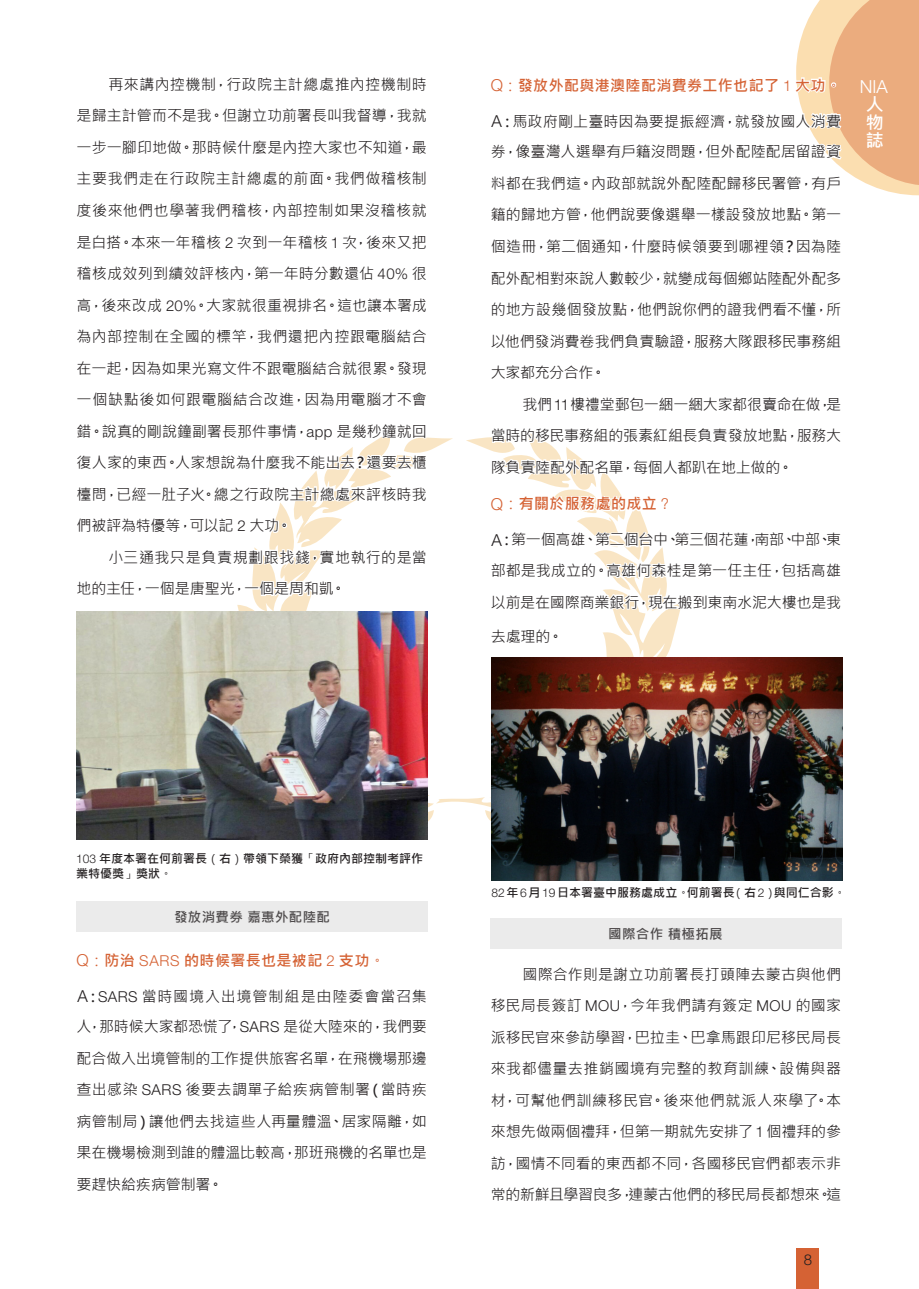
<style>
.page{position:relative;width:919px;height:1289px;background:#fff}
.page>*{position:absolute;margin:0;border:0;box-sizing:border-box;transform-origin:0 0}
.t1{font:300 18px "Helvetica Neue LT Pro";color:#fff}
.t2{font:700 18px/18px "Microsoft Jheng Hei";color:#fff;text-align:justify}
.t3{font:15px/31.5px "Microsoft Jheng Hei";letter-spacing:-.005em;color:#231f20;text-align:justify}
.t4{font:700 15px "Microsoft Jheng Hei";letter-spacing:.025em;color:#d56234}
.t5{font:15px "Microsoft Jheng Hei";letter-spacing:.035em;color:#231f20}
.t6{font:300 15px "Helvetica Neue LT Pro";color:#231f20}
.t7{font:700 13.5px "Microsoft Jheng Hei";letter-spacing:.025em;color:#231f20}
.t8{font:700 12px/15px "Microsoft Jheng Hei";color:#231f20}
.s1{font-weight:700}
.s2{font-family:"Helvetica Neue LT Pro";font-weight:300;font-size:16.5px}
.s3{font-weight:400}
.s4{font-family:"Helvetica Neue LT Pro";font-weight:300}
</style>
<div class="page">
<div style="left:796px;top:1248px;width:23px;height:40px;background:#d56234"></div>
<svg style="left:237px;top:437px;width:443px;height:390px"></svg>
<svg style="left:237px;top:437px;width:190px;height:4px"></svg>
<svg style="left:237px;top:448px;width:191px;height:24px"></svg>
<svg style="left:237px;top:482px;width:191px;height:21px"></svg>
<svg style="left:237px;top:512px;width:52px;height:23px"></svg>
<svg style="left:237px;top:547px;width:190px;height:19px"></svg>
<svg style="left:237px;top:577px;width:5px;height:21px"></svg>
<div style="left:244px;top:586px;width:15px;height:3px;border:2px solid #fff"></div>
<svg style="left:258px;top:577px;width:85px;height:21px"></svg>
<svg style="left:796px;top:0;width:122px;height:195px"></svg>
<svg style="left:490px;top:433px;width:190px;height:12px"></svg>
<svg style="left:490px;top:454px;width:190px;height:23px"></svg>
<svg style="left:489px;top:493px;width:181px;height:20px"></svg>
<svg style="left:488px;top:530px;width:39px;height:18px"></svg>
<svg style="left:539px;top:529px;width:141px;height:20px"></svg>
<svg style="left:489px;top:558px;width:191px;height:22px"></svg>
<svg style="left:489px;top:589px;width:192px;height:22px"></svg>
<svg style="left:487px;top:627px;width:73px;height:19px"></svg>
<img style="left:76px;top:611px;width:351px;height:228px">
<img style="left:491px;top:657px;width:351px;height:223px">
<div style="left:77px;top:900px;width:350px;height:31px;background:#e6e6e6"></div>
<div style="left:490px;top:918px;width:351px;height:31px;background:#e6e6e6"></div>
<p class="t5" style="left:108px;top:75px;width:320px">再來講內控機制<span class="s1">，</span>行政院主計總處推內控機制時</p>
<p class="t1" style="left:859px;top:75px;width:30px">NIA</p>
<p class="t2" style="left:865px;top:95px;width:19px">人物誌</p>
<p class="t4" style="left:490px;top:76px;width:352px"><span class="s2">Q</span><span class="s3">：</span>發放外配與港澳陸配消費券工作也記了 <span class="s4">1</span> 大功<span class="s3">。</span></p>
<p class="t3" style="left:490px;top:105px;width:352px"><span class="s2">A</span><span class="s1">：</span>馬政府剛上臺時因為要提振經濟<span class="s1">，</span>就發放國人消費券<span class="s1">，</span>像臺灣人選舉有戶籍沒問題<span class="s1">，</span>但外配陸配居留證資料都在我們這<span class="s1">。</span>內政部就說外配陸配歸移民署管<span class="s1">，</span>有戶籍的歸地方管<span class="s1">，</span>他們說要像選舉一樣設發放地點<span class="s1">。</span>第一個造冊<span class="s1">，</span>第二個通知<span class="s1">，</span>什麼時候領要到哪裡領<span class="s1">？</span>因為陸配外配相對來說人數較少<span class="s1">，</span>就變成每個鄉站陸配外配多的地方設幾個發放點<span class="s1">，</span>他們說你們的證我們看不懂<span class="s1">，</span>所以他們發消費卷我們負責驗證<span class="s1">，</span>服務大隊跟移民事務組大家都充分合作<span class="s1">。</span></p>
<p class="t3" style="left:490px;top:388px;width:352px;text-indent:32px">我們<span class="s4">11</span>樓禮堂郵包一綑一綑大家都很賣命在做<span class="s1">，</span>是當時的移民事務組的張素紅組長負責發放地點<span class="s1">，</span>服務大隊負責陸配外配名單<span class="s1">，</span>每個人都趴在地上做的<span class="s1">。</span></p>
<p class="t4" style="left:490px;top:494px;width:180px"><span class="s2">Q</span><span class="s3">：</span>有關於服務處的成立 <span class="s4">?</span></p>
<p class="t3" style="left:490px;top:524px;width:352px"><span class="s2">A</span><span class="s1">：</span>第一個高雄<span class="s1">、</span>第二個台中<span class="s1">、</span>第三個花蓮<span class="s1">，</span>南部<span class="s1">、</span>中部<span class="s1">、</span>東部都是我成立的<span class="s1">。</span>高雄何森桂是第一任主任<span class="s1">，</span>包括高雄以前是在國際商業銀行<span class="s1">，</span>現在搬到東南水泥大樓也是我</p>
<p class="t3" style="left:490px;top:621px;width:74px">去處理的<span class="s1">。</span></p>
<p class="t3" style="left:77px;top:100px;width:352px">是歸主計管而不是我<span class="s1">。</span>但謝立功前署長叫我督導<span class="s1">，</span>我就一步一腳印地做<span class="s1">。</span>那時候什麼是內控大家也不知道<span class="s1">，</span>最主要我們走在行政院主計總處的前面<span class="s1">。</span>我們做稽核制度後來他們也學著我們稽核<span class="s1">，</span>內部控制如果沒稽核就是白搭<span class="s1">。</span>本來一年稽核 <span class="s4">2</span> 次到一年稽核 <span class="s4">1</span> 次<span class="s1">，</span>後來又把稽核成效列到績效評核內<span class="s1">，</span>第一年時分數還佔 <span class="s4">40%</span> 很高<span class="s1">，</span>後來改成 <span class="s4">20%</span><span class="s1">。</span>大家就很重視排名<span class="s1">。</span>這也讓本署成為內部控制在全國的標竿<span class="s1">，</span>我們還把內控跟電腦結合在一起<span class="s1">，</span>因為如果光寫文件不跟電腦結合就很累<span class="s1">。</span>發現一個缺點後如何跟電腦結合改進<span class="s1">，</span>因為用電腦才不會錯<span class="s1">。</span>說真的剛說鐘副署長那件事情<span class="s1">，</span><span class="s4">app</span> 是幾秒鐘就回復人家的東西<span class="s1">。</span>人家想說為什麼我不能出去<span class="s1">？</span>還要去櫃檯問<span class="s1">，</span>已經一肚子火<span class="s1">。</span>總之行政院主計總處來評核時我們被評為特優等<span class="s1">，</span>可以記 <span class="s4">2</span> 大功<span class="s1">。</span></p>
<p class="t3" style="left:77px;top:541px;width:352px;text-indent:32px">小三通我只是負責規劃跟找錢<span class="s1">，</span>實地執行的是當地的主任<span class="s1">，</span>一個是唐聖光<span class="s1">，</span>一個是周和凱<span class="s1">。</span></p>
<p class="t8" style="left:76px;top:850px;width:349px"><span class="s4">103</span> 年度本署在何前署長<span class="s3">（</span>右<span class="s3">）</span>帶領下榮獲<span class="s3">「</span>政府內部控制考評作業特優獎<span class="s3">」</span>獎狀<span class="s3">。</span></p>
<p class="t7" style="left:174px;top:908px;width:157px">發放消費券嘉惠外配陸配</p>
<p class="t4" style="left:77px;top:950px;width:309px"><span class="s2">Q</span><span class="s3">：</span>防治 <span class="s4">SARS</span> 的時候署長也是被記 <span class="s4">2</span> 支功<span class="s3">。</span></p>
<p class="t3" style="left:77px;top:980px;width:352px"><span class="s2">A</span><span class="s1">：</span><span class="s4">SARS</span> 當時國境入出境管制組是由陸委會當召集人<span class="s1">，</span>那時候大家都恐慌了<span class="s1">，</span><span class="s4">SARS</span> 是從大陸來的<span class="s1">，</span>我們要配合做入出境管制的工作提供旅客名單<span class="s1">，</span>在飛機場那邊查出感染 <span class="s4">SARS</span> 後要去調單子給疾病管制署<span class="s1">（</span>當時疾病管制局<span class="s1">）</span>讓他們去找這些人再量體溫<span class="s1">、</span>居家隔離<span class="s1">，</span>如果在機場檢測到誰的體溫比較高<span class="s1">，</span>那班飛機的名單也是要趕快給疾病管制署<span class="s1">。</span></p>
<p class="t8" style="left:491px;top:885px;width:356px"><span class="s4">82</span>年<span class="s4">6</span>月<span class="s4">19</span>日本署臺中服務處成立<span class="s3">。</span>何前署長<span class="s3">（</span>右<span class="s4">2</span><span class="s3">）</span>與同仁合影<span class="s3">。</span></p>
<p class="t7" style="left:608px;top:925px;width:116px">國際合作積極拓展</p>
<p class="t3" style="left:490px;top:958px;width:352px;text-indent:32px">國際合作則是謝立功前署長打頭陣去蒙古與他們移民局長簽訂 <span class="s4">MOU</span><span class="s1">，</span>今年我們請有簽定 <span class="s4">MOU</span> 的國家派移民官來參訪學習<span class="s1">，</span>巴拉圭<span class="s1">、</span>巴拿馬跟印尼移民局長來我都儘量去推銷國境有完整的教育訓練<span class="s1">、</span>設備與器材<span class="s1">，</span>可幫他們訓練移民官<span class="s1">。</span>後來他們就派人來學了<span class="s1">。</span>本來想先做兩個禮拜<span class="s1">，</span>但第一期就先安排了<span class="s4">1</span> 個禮拜的參訪<span class="s1">，</span>國情不同看的東西都不同<span class="s1">，</span>各國移民官們都表示非常的新鮮且學習良多<span class="s1">，</span>連蒙古他們的移民局長都想來<span class="s1">。</span>這</p>
<p class="t6" style="left:803px;top:1250px;width:10px">8</p>
</div>
